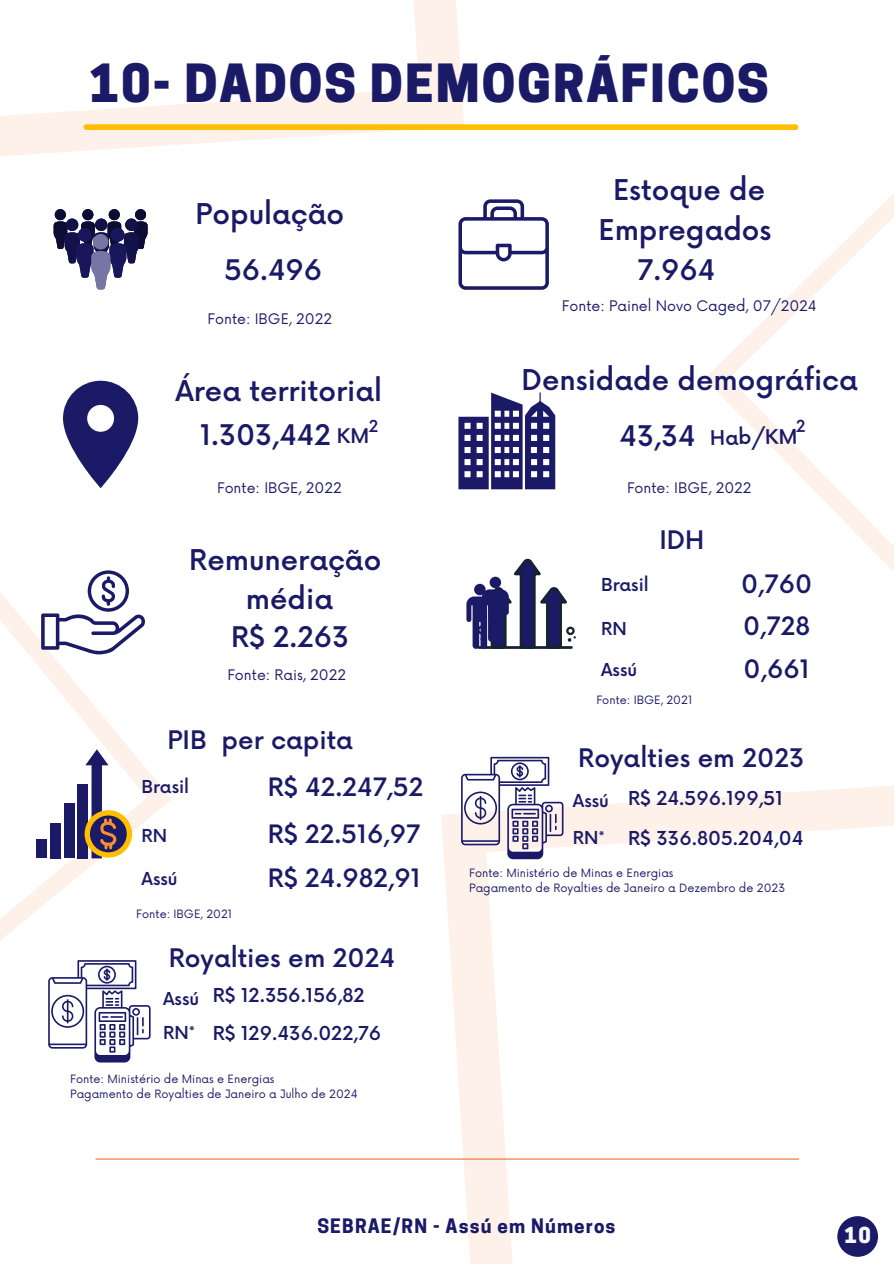
<style>
.page{position:relative;width:894px;height:1264px;background:#fff}
.page>*{position:absolute;margin:0;border:0;box-sizing:border-box;transform-origin:0 0}
.t1{font:800 49.35px "Cooper Hewitt";letter-spacing:.04em;color:#1b1a67}
.t2{font:500 27.9px/39.3px "Now";color:#1b1a67;text-align:center}
.t3{font:500 27.75px "Now";color:#1b1a67}
.t4{font:500 24.9px "Now";color:#1b1a67}
.t5{font:500 24.75px "Now";color:#1b1a67}
.t6{font:800 20.7px "Cooper Hewitt";color:#f7f8fd}
.t7{font:500 19.65px "Now";color:#1b1a67}
.t8{font:500 18.75px "Now";color:#1b1a67}
.t9{font:700 18.75px "Cooper Hewitt";letter-spacing:.06em;color:#1b1a67}
.t10{font:500 17.4px "Now";color:#1b1a67}
.t11{font:500 16.05px "Now";color:#1b1a67}
.t12{font:14.25px "Now";color:#1b1a67}
.t13{font:11.25px "Now";color:#1b1a67}
</style>
<div class="page">
<svg style="left:0;top:593px;width:171px;height:226px"></svg>
<svg style="left:0;top:617px;width:147px;height:324px"></svg>
<svg style="left:705px;top:194px;width:188px;height:376px"></svg>
<svg style="left:728px;top:216px;width:165px;height:329px"></svg>
<svg style="left:441px;top:786px;width:452px;height:477px;fill:#fdf1ea"></svg>
<svg style="left:485px;top:816px;width:408px;height:447px"></svg>
<svg style="left:0;top:0;width:464px;height:156px;fill:#fdf1ea"></svg>
<svg style="left:0;top:0;width:419px;height:124px"></svg>
<div style="left:86px;top:124px;width:709px;height:6px;background:#ffbf00"></div>
<div style="left:837px;top:1216px;width:40px;height:40px;background:#1b1a67;border-radius:50%"></div>
<hr style="left:95px;top:1158px;width:703px;height:1px;background:#ed7329">
<svg style="left:54px;top:209px;width:93px;height:80px"></svg>
<div style="left:93px;top:234px;width:15px;height:15px;background:#7675a3;border-radius:50%"></div>
<svg style="left:458px;top:199px;width:90px;height:90px"></svg>
<svg style="left:41px;top:570px;width:105px;height:84px"></svg>
<svg style="left:63px;top:381px;width:75px;height:106px"></svg>
<svg style="left:458px;top:392px;width:97px;height:97px"></svg>
<svg style="left:461px;top:756px;width:102px;height:103px"></svg>
<svg style="left:48px;top:960px;width:102px;height:102px"></svg>
<div style="left:78px;top:784px;width:10px;height:74px;background:#1b1a67"></div>
<div style="left:64px;top:803px;width:10px;height:55px;background:#1b1a67"></div>
<div style="left:50px;top:822px;width:10px;height:36px;background:#1b1a67"></div>
<div style="left:36px;top:839px;width:10px;height:19px;background:#1b1a67"></div>
<div style="left:85px;top:810px;width:47px;height:47px;background:#ffbf00;border-radius:50%"></div>
<div style="left:90px;top:815px;width:37px;height:37px;background:#1b1a67;border-radius:50%"></div>
<svg style="left:85px;top:749px;width:33px;height:109px"></svg>
<svg style="left:466px;top:558px;width:110px;height:91px"></svg>
<svg style="left:795px;top:419px;width:9px;height:13px"></svg>
<h3 class="t1" style="left:89px;top:65px;width:681px">10- DADOS DEMOGRÁFICOS</h3>
<p class="t2" style="left:195px;top:195px;width:150px">População</p>
<h3 class="t3" style="left:224px;top:255px;width:99px">56.496</h3>
<p class="t12" style="left:207px;top:311px;width:126px">Fonte: IBGE, 2022</p>
<p class="t2" style="left:175px;top:372px;width:208px">Área territorial</p>
<p class="t3" style="left:200px;top:420px;width:132px">1.303,442</p>
<h3 class="t7" style="left:337px;top:425px;width:34px">KM</h3>
<h3 class="t11" style="left:369px;top:417px;width:11px">2</h3>
<p class="t2" style="left:598px;top:172px;width:174px">Estoque de<br>Empregados</p>
<p class="t3" style="left:637px;top:255px;width:79px">7.964</p>
<h3 class="t12" style="left:561px;top:298px;width:256px">Fonte: Painel Novo Caged, 07/2024</h3>
<p class="t2" style="left:521px;top:362px;width:338px">Densidade demográfica</p>
<p class="t3" style="left:619px;top:421px;width:78px">43,34</p>
<p class="t7" style="left:709px;top:427px;width:89px;rotate:-1deg">Hab/KM</p>
<h6 class="t12" style="left:217px;top:480px;width:126px">Fonte: IBGE, 2022</h6>
<p class="t12" style="left:626px;top:480px;width:126px">Fonte: IBGE, 2022</p>
<h3 class="t2" style="left:189px;top:542px;width:193px">Remuneração média</h3>
<h3 class="t3" style="left:231px;top:622px;width:119px">R$ 2.263</h3>
<p class="t12" style="left:227px;top:667px;width:120px">Fonte: Rais, 2022</p>
<p class="t4" style="left:167px;top:726px;width:187px">PIB per capita</p>
<h5 class="t5" style="left:268px;top:773px;width:157px">R$ 42.247,52</h5>
<h6 class="t10" style="left:141px;top:777px;width:49px">Brasil</h6>
<p class="t10" style="left:141px;top:826px;width:27px">RN</p>
<h6 class="t10" style="left:141px;top:869px;width:37px">Assú</h6>
<p class="t5" style="left:268px;top:820px;width:154px">R$ 22.516,97</p>
<p class="t5" style="left:268px;top:864px;width:154px">R$ 24.982,91</p>
<h5 class="t13" style="left:136px;top:907px;width:97px">Fonte: IBGE, 2021</h5>
<h5 class="t4" style="left:169px;top:944px;width:228px">Royalties em 2024</h5>
<h5 class="t10" style="left:163px;top:988px;width:37px">Assú</h5>
<p class="t8" style="left:213px;top:985px;width:153px">R$ 12.356.156,82</p>
<p class="t10" style="left:163px;top:1023px;width:33px">RN*</p>
<p class="t8" style="left:213px;top:1023px;width:170px">R$ 129.436.022,76</p>
<p class="t13" style="left:70px;top:1072px;width:206px">Fonte: Ministério de Minas e Energias</p>
<p class="t13" style="left:70px;top:1087px;width:289px">Pagamento de Royalties de Janeiro a Julho de 2024</p>
<p class="t4" style="left:659px;top:526px;width:46px">IDH</p>
<h4 class="t10" style="left:601px;top:575px;width:49px">Brasil</h4>
<p class="t5" style="left:741px;top:570px;width:72px">0,760</p>
<h4 class="t10" style="left:601px;top:620px;width:27px">RN</h4>
<p class="t5" style="left:743px;top:612px;width:68px">0,728</p>
<h4 class="t10" style="left:601px;top:660px;width:37px">Assú</h4>
<p class="t5" style="left:743px;top:655px;width:67px">0,661</p>
<p class="t13" style="left:596px;top:693px;width:97px">Fonte: IBGE, 2021</p>
<h3 class="t4" style="left:578px;top:744px;width:227px">Royalties em 2023</h3>
<p class="t10" style="left:572px;top:791px;width:37px">Assú</p>
<p class="t8" style="left:628px;top:787px;width:156px">R$ 24.596.199,51</p>
<p class="t10" style="left:572px;top:828px;width:33px">RN*</p>
<p class="t8" style="left:628px;top:828px;width:177px">R$ 336.805.204,04</p>
<h2 class="t13" style="left:469px;top:867px;width:206px">Fonte: Ministério de Minas e Energias</h2>
<h5 class="t13" style="left:469px;top:882px;width:317px">Pagamento de Royalties de Janeiro a Dezembro de 2023</h5>
<h4 class="t9" style="left:317px;top:1219px;width:299px">SEBRAE/RN - Assú em Números</h4>
<h1 class="t6" style="left:844px;top:1227px;width:28px">10</h1>
</div>
